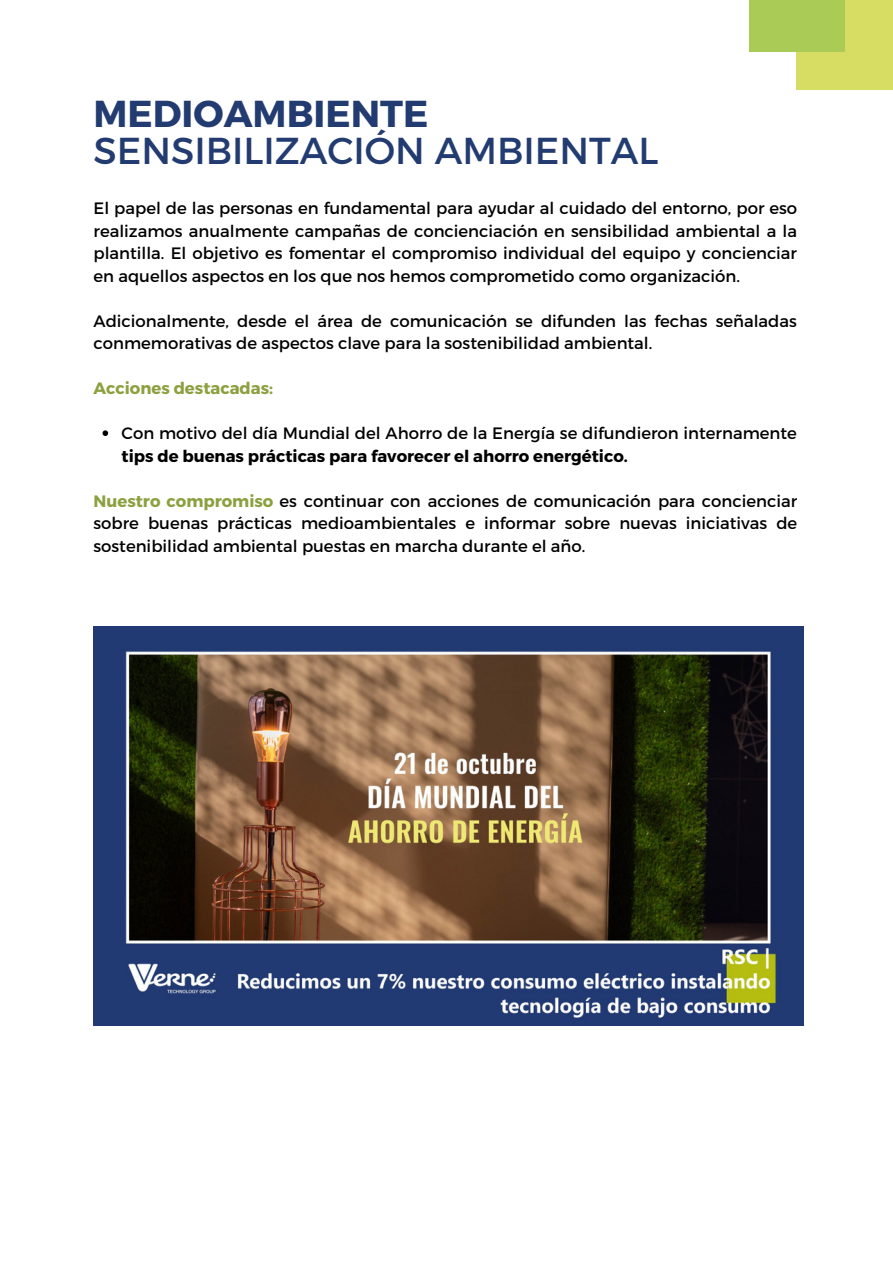
<style>
.page{position:relative;width:893px;height:1264px;background:#fff}
.page>*{position:absolute;margin:0;border:0;box-sizing:border-box;transform-origin:0 0}
.t1{font:37.5px "Montserrat";color:#223b71}
.t2{font:700 37.5px "Montserrat";color:#223b71}
.t3{font:16.5px/22.5px "Montserrat";color:#000;text-align:justify}
.t4{font:700 16.5px "Montserrat";color:#000}
.t5{font:700 16.5px "Montserrat";color:#8ba140}
.s1{font-weight:700;color:#8ba140}
</style>
<div class="page">
<div style="left:796px;top:0;width:96px;height:90px;background:#d6dd62"></div>
<div style="left:749px;top:0;width:95px;height:52px;background:#aacb55"></div>
<img style="left:93px;top:626px;width:710px;height:399px">
<svg style="left:102px;top:430px;width:6px;height:6px"></svg>
<h1 class="t2" style="left:93px;top:89px;width:336px">MEDIOAMBIENTE</h1>
<h1 class="t1" style="left:93px;top:126px;width:566px">SENSIBILIZACIÓN AMBIENTAL</h1>
<p class="t3" style="left:93px;top:196px;width:705px">El papel de las personas en fundamental para ayudar al cuidado del entorno, por eso realizamos anualmente campañas de concienciación en sensibilidad ambiental a la plantilla. El objetivo es fomentar el compromiso individual del equipo y concienciar en aquellos aspectos en los que nos hemos comprometido como organización.</p>
<p class="t3" style="left:93px;top:309px;width:704px">Adicionalmente, desde el área de comunicación se difunden las fechas señaladas conmemorativas de aspectos clave para la sostenibilidad ambiental.</p>
<p class="t5" style="left:93px;top:378px;width:181px">Acciones destacadas:</p>
<p class="t3" style="left:121px;top:421px;width:676px">Con motivo del día Mundial del Ahorro de la Energía se difundieron internamente</p>
<p class="t4" style="left:121px;top:445px;width:508px">tips de buenas prácticas para favorecer el ahorro energético.</p>
<p class="t3" style="left:93px;top:489px;width:705px"><span class="s1">Nuestro compromiso</span> es continuar con acciones de comunicación para concienciar sobre buenas prácticas medioambientales e informar sobre nuevas iniciativas de sostenibilidad ambiental puestas en marcha durante el año.</p>
</div>
